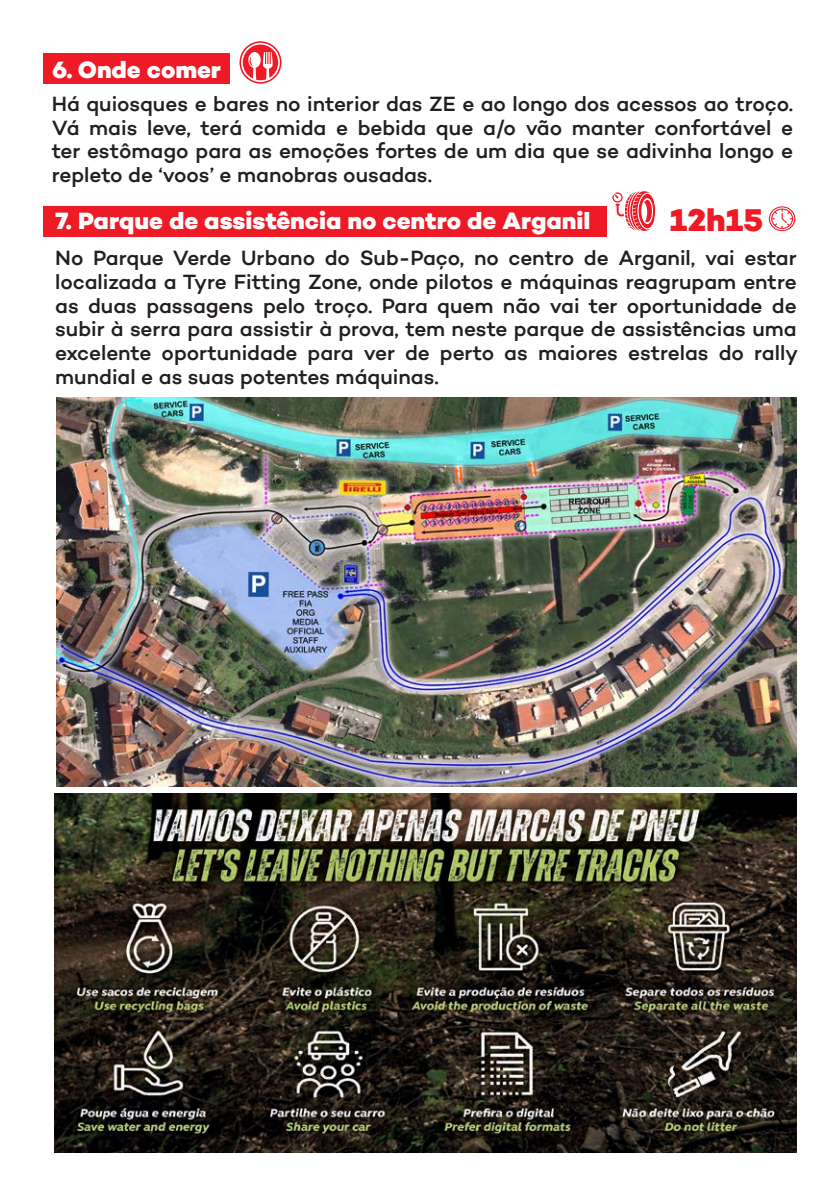
<style>
.page{position:relative;width:840px;height:1191px;background:#fff}
.page>*{position:absolute;margin:0;border:0;box-sizing:border-box;transform-origin:0 0}
.t1{font:800 32px "Campton";color:#ee1a26}
.t2{font:800 24px "Campton";color:#fff}
.t3{font:500 21px/23.6px "Campton";letter-spacing:-.005em;color:#231f20;text-align:justify}
</style>
<div class="page">
<div style="left:43px;top:206px;width:563px;height:31px;background:#ee1a26"></div>
<svg style="left:612px;top:191px;width:42px;height:40px"></svg>
<img style="left:56px;top:397px;width:740px;height:389px">
<img style="left:54px;top:794px;width:742px;height:358px">
<div style="left:43px;top:53px;width:186px;height:31px;background:#ee1a26"></div>
<svg style="left:239px;top:41px;width:42px;height:43px"></svg>
<svg style="left:768px;top:206px;width:26px;height:25px"></svg>
<p class="t2" style="left:52px;top:54px;width:170px">6. Onde comer</p>
<p class="t3" style="left:52px;top:92px;width:742px">Há quiosques e bares no interior das ZE e ao longo dos acessos ao troço.<br>Vá mais leve, terá comida e bebida que a/o vão manter confortável e ter estômago para as emoções fortes de um dia que se adivinha longo e repleto de ‘voos’ e manobras ousadas.</p>
<h1 class="t1" style="left:669px;top:200px;width:95px">12h15</h1>
<p class="t2" style="left:55px;top:205px;width:536px">7. Parque de assistência no centro de Arganil</p>
<p class="t3" style="left:55px;top:246px;width:744px">No Parque Verde Urbano do Sub-Paço, no centro de Arganil, vai estar localizada a Tyre Fitting Zone, onde pilotos e máquinas reagrupam entre as duas passagens pelo troço. Para quem não vai ter oportunidade de subir à serra para assistir à prova, tem neste parque de assistências uma excelente oportunidade para ver de perto as maiores estrelas do rally mundial e as suas potentes máquinas.</p>
</div>
